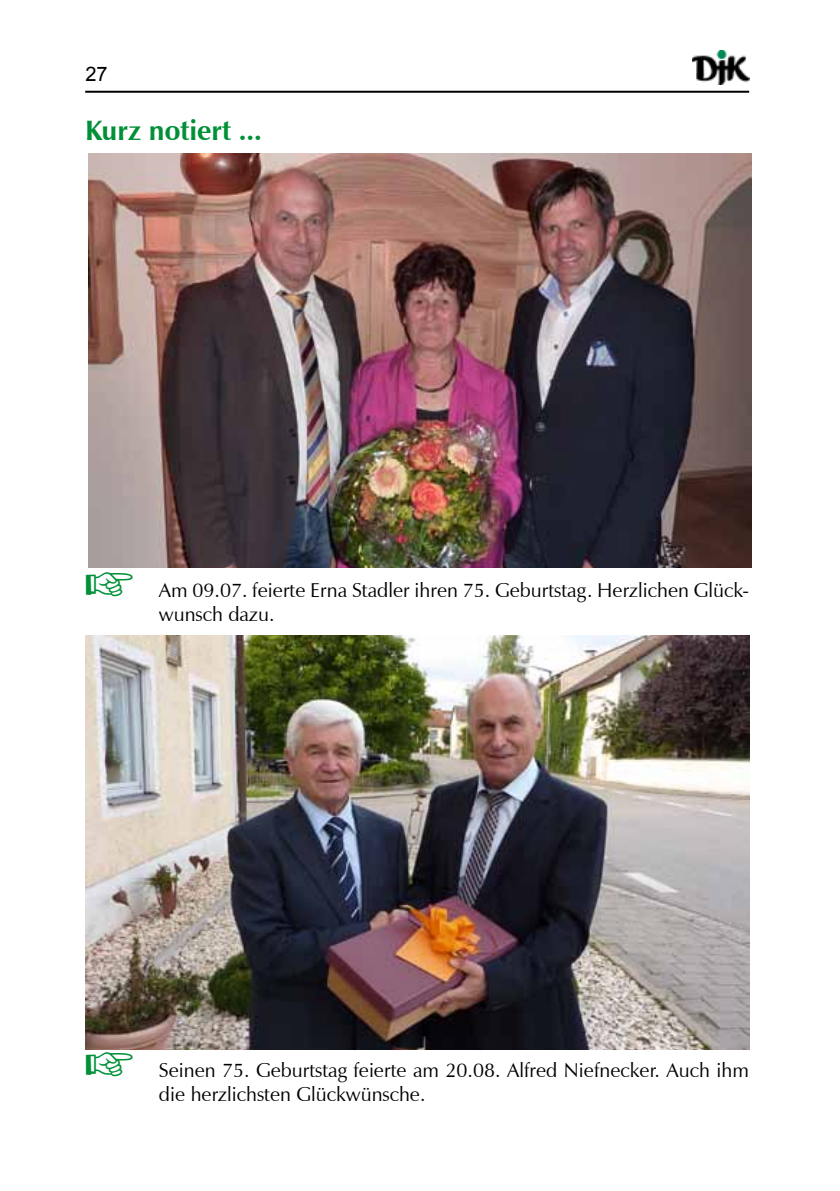
<style>
.page{position:relative;width:840px;height:1191px;background:#fff}
.page>*{position:absolute;margin:0;border:0;box-sizing:border-box;transform-origin:0 0}
.t1{font:700 28px "Zapf Humanist 601 BT";color:#009037}
.t2{font:20px/24px "Zapf Humanist 601 BT";color:#000}
.t3{font:20px "Arial";color:#000}
</style>
<div class="page">
<hr style="left:85px;top:91px;width:663px;height:2px;background:#000">
<img style="left:692px;top:50px;width:56px;height:34px">
<img style="left:88px;top:153px;width:663px;height:414px">
<img style="left:85px;top:635px;width:664px;height:414px">
<p class="t3" style="left:85px;top:61px;width:24px">27</p>
<h1 class="t1" style="left:85px;top:113px;width:178px">Kurz notiert ...</h1>
<p class="t2" style="left:159px;top:578px;width:591px">Am 09.07. feierte Erna Stadler ihren 75. Geburtstag. Herzlichen Glück&shy;wunsch dazu.</p>
<p class="t2" style="left:159px;top:1058px;width:591px">Seinen 75. Geburtstag feierte am 20.08. Alfred Niefnecker. Auch ihm die herzlichsten Glückwünsche.</p>
</div>
